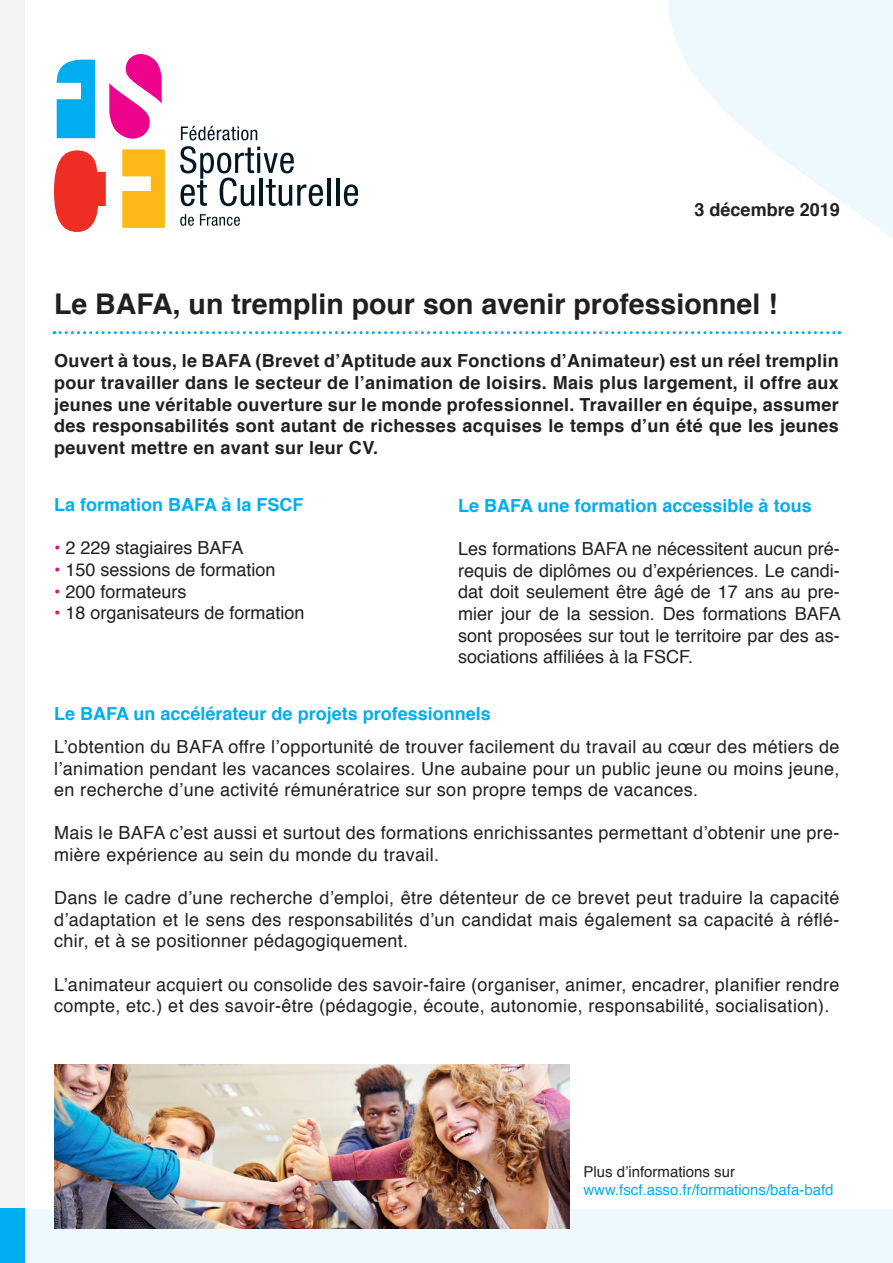
<style>
.page{position:relative;width:893px;height:1263px;background:#fff}
.page>*{position:absolute;margin:0;border:0;box-sizing:border-box;transform-origin:0 0}
.t1{font:700 28.5px "Helvetica";color:#231f20}
.t2{font:18px/21.6px "Helvetica";letter-spacing:.02em;color:#231f20;text-align:justify}
.t3{font:700 18px/21.6px "Helvetica";letter-spacing:.02em;color:#231f20;text-align:justify}
.t4{font:700 18px "Helvetica";color:#00aeef}
.t5{font:18px "Helvetica";color:#231f20}
.t6{font:700 18px "Helvetica";color:#231f20}
.t7{font:15px "Helvetica";color:#00aeef}
.t8{font:15px "Helvetica";color:#231f20}
.s1{color:#ed028c}
</style>
<div class="page">
<div style="left:0;top:0;width:24px;height:1263px;background:#f4f4f4"></div>
<svg style="left:54px;top:331px;width:610px;height:3px"></svg>
<svg style="left:666px;top:0;width:227px;height:335px"></svg>
<svg style="left:54px;top:150px;width:52px;height:82px"></svg>
<svg style="left:109px;top:54px;width:53px;height:85px"></svg>
<svg style="left:57px;top:60px;width:38px;height:78px"></svg>
<svg style="left:122px;top:149px;width:43px;height:79px;background:#fcc134"></svg>
<svg style="left:181px;top:126px;width:76px;height:14px"></svg>
<hr style="left:327px;top:178px;width:4px;height:28px;background:#031722">
<hr style="left:336px;top:178px;width:3px;height:28px;background:#031722">
<svg style="left:344px;top:184px;width:14px;height:22px"></svg>
<svg style="left:180px;top:214px;width:14px;height:12px"></svg>
<svg style="left:200px;top:214px;width:40px;height:12px"></svg>
<svg style="left:180px;top:146px;width:143px;height:60px"></svg>
<div style="left:0;top:1209px;width:893px;height:54px;background:#eef9fd"></div>
<div style="left:0;top:1209px;width:24px;height:54px;background:#00aeef"></div>
<img style="left:54px;top:1064px;width:516px;height:164px">
<p class="t6" style="left:695px;top:195px;width:147px">3 décembre 2019</p>
<h1 class="t1" style="left:54px;top:281px;width:725px">Le BAFA, un tremplin pour son avenir professionnel !</h1>
<p class="t3" style="left:54px;top:350px;width:786px">Ouvert à tous, le BAFA (Brevet d’Aptitude aux Fonctions d’Animateur) est un réel tremplin pour travailler dans le secteur de l’animation de loisirs. Mais plus largement, il offre aux jeunes une véritable ouverture sur le monde professionnel. Travailler en équipe, assumer des responsabilités sont autant de richesses acquises le temps d’un été que les jeunes peuvent mettre en avant sur leur CV.</p>
<p class="t4" style="left:54px;top:490px;width:251px">La formation BAFA à la FSCF</p>
<p class="t5" style="left:54px;top:534px;width:191px"><span class="s1">•</span> 2 229 stagiaires BAFA</p>
<p class="t5" style="left:54px;top:556px;width:223px"><span class="s1">•</span> 150 sessions de formation</p>
<p class="t5" style="left:54px;top:577px;width:134px"><span class="s1">•</span> 200 formateurs</p>
<p class="t5" style="left:54px;top:599px;width:252px"><span class="s1">•</span> 18 organisateurs de formation</p>
<p class="t4" style="left:458px;top:491px;width:355px">Le BAFA une formation accessible à tous</p>
<p class="t2" style="left:458px;top:538px;width:384px">Les formations BAFA ne nécessitent aucun pré&shy;requis de diplômes ou d’expériences. Le candi&shy;dat doit seulement être âgé de 17 ans au pre&shy;mier jour de la session. Des formations BAFA sont proposées sur tout le territoire par des as&shy;sociations affiliées à la FSCF.</p>
<p class="t4" style="left:54px;top:700px;width:438px">Le BAFA un accélérateur de projets professionnels</p>
<p class="t2" style="left:54px;top:736px;width:787px">L’obtention du BAFA offre l’opportunité de trouver facilement du travail au cœur des métiers de l’animation pendant les vacances scolaires. Une aubaine pour un public jeune ou moins jeune, en recherche d’une activité rémunératrice sur son propre temps de vacances.</p>
<p class="t2" style="left:54px;top:823px;width:787px">Mais le BAFA c’est aussi et surtout des formations enrichissantes permettant d’obtenir une pre&shy;mière expérience au sein du monde du travail.</p>
<p class="t2" style="left:54px;top:888px;width:787px">Dans le cadre d’une recherche d’emploi, être détenteur de ce brevet peut traduire la capacité d’adaptation et le sens des responsabilités d’un candidat mais également sa capacité à réflé&shy;chir, et à se positionner pédagogiquement.</p>
<p class="t2" style="left:54px;top:974px;width:787px">L’animateur acquiert ou consolide des savoir-faire (organiser, animer, encadrer, planifier rendre compte, etc.) et des savoir-être (pédagogie, écoute, autonomie, responsabilité, socialisation).</p>
<p class="t8" style="left:583px;top:1160px;width:153px">Plus d’informations sur</p>
<p class="t7" style="left:583px;top:1178px;width:252px">www.fscf.asso.fr/formations/bafa-bafd</p>
</div>
